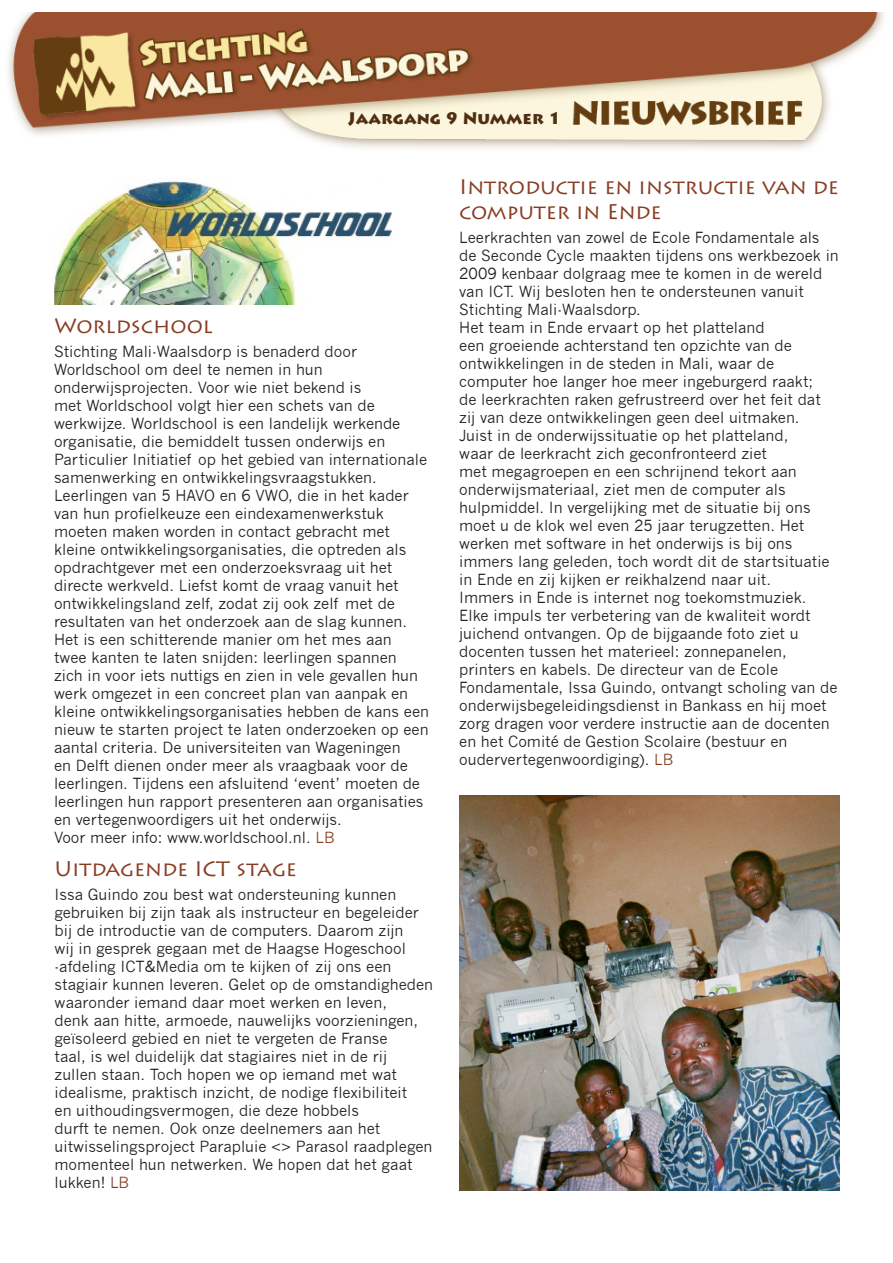
<style>
.page{position:relative;width:893px;height:1263px;background:#fff}
.page>*{position:absolute;margin:0;border:0;box-sizing:border-box;transform-origin:0 0}
.t1{font:21px/25.2px "Lithos Pro";color:#883d23}
.t2{font:900 16.5px "Lithos Pro";color:#4f2e12}
.t3{font:15px/18px "News Gothic";color:#231f20}
.s1{color:#883d23}
</style>
<div class="page">
<img style="left:8px;top:12px;width:876px;height:137px">
<img style="left:460px;top:795px;width:379px;height:396px">
<img style="left:55px;top:181px;width:337px;height:123px">
<p class="t2" style="left:348px;top:108px;width:215px">Jaargang 9 Nummer 1</p>
<h1 class="t1" style="left:54px;top:313px;width:161px">Worldschool</h1>
<p class="t3" style="left:54px;top:342px;width:377px">Stichting Mali-Waalsdorp is benaderd door Worldschool om deel te nemen in hun onderwijsprojecten. Voor wie niet bekend is<br>met Worldschool volgt hier een schets van de werkwijze. Worldschool is een landelijk werkende organisatie, die bemiddelt tussen onderwijs en Particulier Initiatief op het gebied van internationale samenwerking en ontwikkelingsvraagstukken.<br>Leerlingen van 5 HAVO en 6 VWO, die in het kader van hun profielkeuze een eindexamenwerkstuk moeten maken worden in contact gebracht met kleine ontwikkelingsorganisaties, die optreden als opdrachtgever met een onderzoeksvraag uit het directe werkveld. Liefst komt de vraag vanuit het ontwikkelingsland zelf, zodat zij ook zelf met de resultaten van het onderzoek aan de slag kunnen.<br>Het is een schitterende manier om het mes aan<br>twee kanten te laten snijden: leerlingen spannen zich in voor iets nuttigs en zien in vele gevallen hun werk omgezet in een concreet plan van aanpak en kleine ontwikkelingsorganisaties hebben de kans een nieuw te starten project te laten onderzoeken op een aantal criteria. De universiteiten van Wageningen<br>en Delft dienen onder meer als vraagbaak voor de leerlingen. Tijdens een afsluitend ‘event’ moeten de leerlingen hun rapport presenteren aan organisaties en vertegenwoordigers uit het onderwijs.<br>Voor meer info: www.worldschool.nl. <span class="s1">LB</span></p>
<h1 class="t1" style="left:55px;top:856px;width:244px">Uitdagende ICT stage</h1>
<p class="t3" style="left:55px;top:885px;width:380px">Issa Guindo zou best wat ondersteuning kunnen gebruiken bij zijn taak als instructeur en begeleider bij de introductie van de computers. Daarom zijn<br>wij in gesprek gegaan met de Haagse Hogeschool -afdeling ICT&amp;Media om te kijken of zij ons een stagiair kunnen leveren. Gelet op de omstandigheden waaronder iemand daar moet werken en leven,<br>denk aan hitte, armoede, nauwelijks voorzieningen, geïsoleerd gebied en niet te vergeten de Franse<br>taal, is wel duidelijk dat stagiaires niet in de rij<br>zullen staan. Toch hopen we op iemand met wat idealisme, praktisch inzicht, de nodige flexibiliteit<br>en uithoudingsvermogen, die deze hobbels<br>durft te nemen. Ook onze deelnemers aan het uitwisselingsproject Parapluie &lt;&gt; Parasol raadplegen momenteel hun netwerken. We hopen dat het gaat lukken! <span class="s1">LB</span></p>
<h1 class="t1" style="left:459px;top:174px;width:381px">Introductie en instructie van de computer in Ende</h1>
<p class="t3" style="left:459px;top:228px;width:381px">Leerkrachten van zowel de Ecole Fondamentale als de Seconde Cycle maakten tijdens ons werkbezoek in 2009 kenbaar dolgraag mee te komen in de wereld van ICT. Wij besloten hen te ondersteunen vanuit Stichting Mali-Waalsdorp.<br>Het team in Ende ervaart op het platteland<br>een groeiende achterstand ten opzichte van de ontwikkelingen in de steden in Mali, waar de computer hoe langer hoe meer ingeburgerd raakt;<br>de leerkrachten raken gefrustreerd over het feit dat zij van deze ontwikkelingen geen deel uitmaken.<br>Juist in de onderwijssituatie op het platteland,<br>waar de leerkracht zich geconfronteerd ziet<br>met megagroepen en een schrijnend tekort aan onderwijsmateriaal, ziet men de computer als hulpmiddel. In vergelijking met de situatie bij ons moet u de klok wel even 25 jaar terugzetten. Het werken met software in het onderwijs is bij ons immers lang geleden, toch wordt dit de startsituatie in Ende en zij kijken er reikhalzend naar uit.<br>Immers in Ende is internet nog toekomstmuziek.<br>Elke impuls ter verbetering van de kwaliteit wordt juichend ontvangen. Op de bijgaande foto ziet u docenten tussen het materieel: zonnepanelen, printers en kabels. De directeur van de Ecole Fondamentale, Issa Guindo, ontvangt scholing van de onderwijsbegeleidingsdienst in Bankass en hij moet zorg dragen voor verdere instructie aan de docenten en het Comité de Gestion Scolaire (bestuur en oudervertegenwoordiging). <span class="s1">LB</span></p>
</div>
